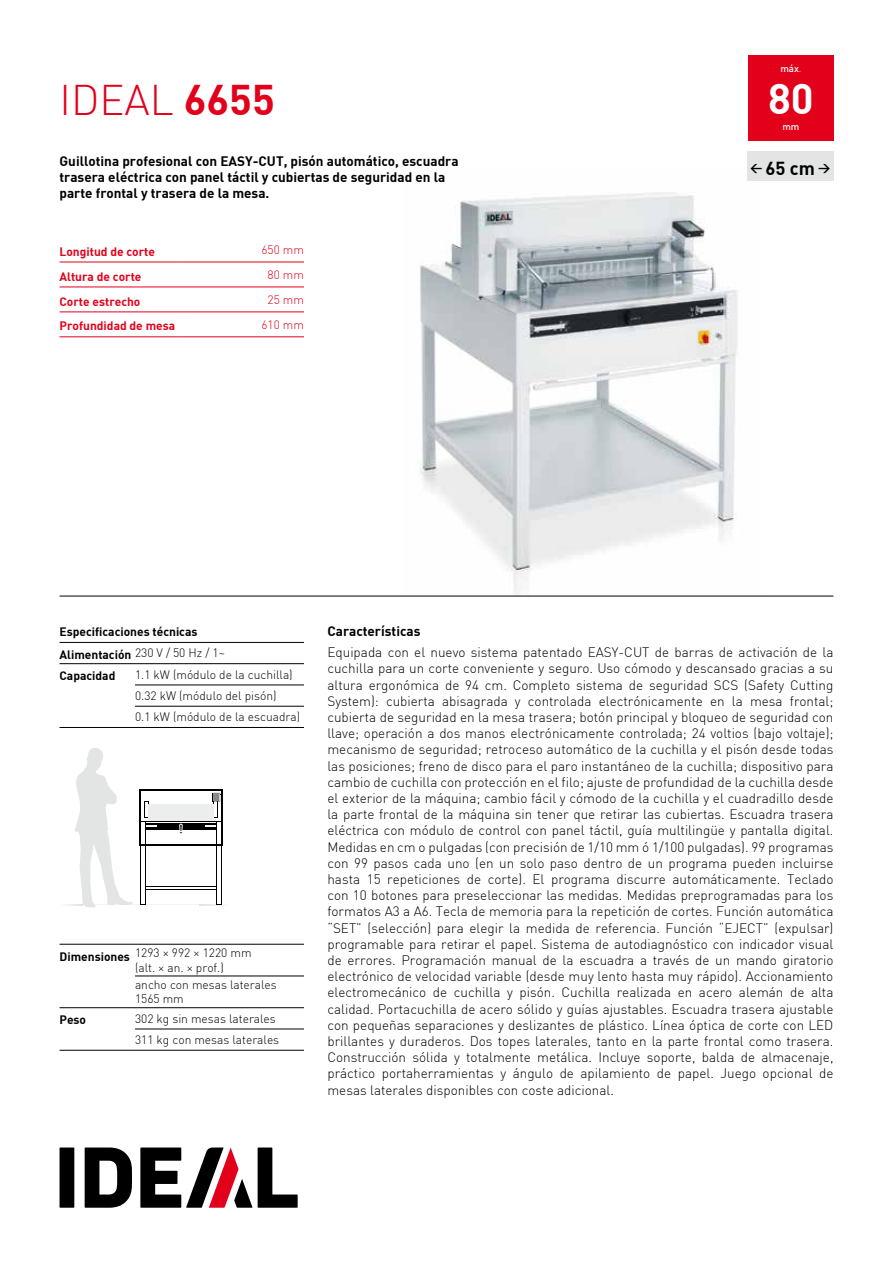
<style>
.page{position:relative;width:893px;height:1263px;background:#fff}
.page>*{position:absolute;margin:0;border:0;box-sizing:border-box;transform-origin:0 0}
.t1{font:300 42px "DIN";color:#e2001a}
.t2{font:42px "DIN Bold";color:#fff}
.t3{font:18.45px "DIN Bold";color:#000}
.t4{font:300 13.5px/16.2px "DIN";color:#000;text-align:justify}
.t5{font:13.5px/16.2px "DIN Bold";color:#000}
.t6{font:300 12px/21.3px "DIN";color:#000}
.t7{font:12px/22.6px "DIN Bold";color:#000}
.t8{font:12px "DIN Bold";color:#e2001a}
.t9{font:300 12px "DIN";color:#e2001a}
.t10{font:500 9.75px "DIN";color:#fff}
.s1{font-family:"DIN Bold";font-weight:400}
.s2{font-weight:300}
.s3{font-family:"DIN";font-weight:300}
</style>
<div class="page">
<div style="left:60px;top:1147px;width:14px;height:61px;background:#000"></div>
<svg style="left:258px;top:1147px;width:40px;height:61px"></svg>
<svg style="left:85px;top:1147px;width:47px;height:61px"></svg>
<svg style="left:140px;top:1147px;width:112px;height:61px"></svg>
<img style="left:403px;top:192px;width:358px;height:404px">
<div style="left:747px;top:151px;width:86px;height:30px;background:#e3e4e4"></div>
<div style="left:748px;top:55px;width:85px;height:85px;background:#e2001a"></div>
<hr style="left:60px;top:262px;width:122px;height:1px;background:#e2001a">
<hr style="left:182px;top:262px;width:122px;height:1px;background:#e2001a">
<hr style="left:60px;top:287px;width:122px;height:1px;background:#e2001a">
<hr style="left:182px;top:287px;width:122px;height:1px;background:#e2001a">
<hr style="left:60px;top:337px;width:122px;height:1px;background:#e2001a">
<hr style="left:182px;top:337px;width:122px;height:1px;background:#e2001a">
<hr style="left:60px;top:312px;width:122px;height:1px;background:#e2001a">
<hr style="left:182px;top:312px;width:122px;height:1px;background:#e2001a">
<hr style="left:60px;top:642px;width:75px;height:1px;background:#000">
<hr style="left:135px;top:642px;width:169px;height:1px;background:#000">
<hr style="left:135px;top:663px;width:169px;height:1px;background:#000">
<hr style="left:135px;top:685px;width:169px;height:1px;background:#000">
<hr style="left:60px;top:663px;width:75px;height:1px;background:#000">
<hr style="left:60px;top:727px;width:75px;height:1px;background:#000">
<hr style="left:135px;top:706px;width:169px;height:1px;background:#000">
<hr style="left:135px;top:727px;width:169px;height:1px;background:#000">
<hr style="left:135px;top:976px;width:169px;height:1px;background:#000">
<hr style="left:135px;top:1007px;width:169px;height:1px;background:#000">
<hr style="left:135px;top:1029px;width:169px;height:1px;background:#000">
<hr style="left:135px;top:1050px;width:169px;height:1px;background:#000">
<hr style="left:60px;top:1007px;width:75px;height:1px;background:#000">
<hr style="left:60px;top:1050px;width:75px;height:1px;background:#000">
<hr style="left:60px;top:944px;width:75px;height:1px;background:#000">
<hr style="left:135px;top:944px;width:169px;height:1px;background:#000">
<svg style="left:67px;top:748px;width:156px;height:160px"></svg>
<hr style="left:60px;top:596px;width:773px;height:1px;background:#000">
<h1 class="t1" style="left:60px;top:74px;width:217px">IDEAL <span class="s1">6655</span></h1>
<p class="t5" style="left:60px;top:152px;width:401px">Guillotina profesional con EASY-CUT, pisón automático, escuadra trasera eléctrica con panel táctil y cubiertas de seguridad en la parte frontal y trasera de la mesa.</p>
<p class="t8" style="left:60px;top:243px;width:97px">Longitud de corte</p>
<p class="t9" style="left:261px;top:242px;width:44px">650 mm</p>
<p class="t8" style="left:60px;top:268px;width:83px">Altura de corte</p>
<p class="t9" style="left:268px;top:267px;width:38px">80 mm</p>
<p class="t8" style="left:60px;top:293px;width:82px">Corte estrecho</p>
<p class="t9" style="left:268px;top:292px;width:38px">25 mm</p>
<p class="t8" style="left:60px;top:318px;width:117px">Profundidad de mesa</p>
<p class="t9" style="left:261px;top:317px;width:44px">610 mm</p>
<p class="t10" style="left:780px;top:63px;width:23px">máx<span class="s2">.</span></p>
<h1 class="t2" style="left:768px;top:72px;width:47px">80</h1>
<p class="t10" style="left:782px;top:121px;width:19px">mm</p>
<h2 class="t3" style="left:750px;top:156px;width:82px"><sup>&lt;</sup> 65 cm <sup>&gt;</sup></h2>
<p class="t7" style="left:60px;top:620px;width:167px">Especificaciones técnicas<br>Alimentación <span class="s3">230 V / 50 Hz / 1~</span></p>
<p class="t7" style="left:60px;top:664px;width:57px">Capacidad</p>
<p class="t6" style="left:135px;top:664px;width:167px">1.1 kW (módulo de la cuchilla)<br>0.32 kW (módulo del pisón)<br>0.1 kW (módulo de la escuadra)</p>
<p class="t6" style="left:135px;top:946px;width:118px;line-height:14.4px;text-indent:-75px"><span class="s1">Dimensiones</span> 1293 × 992 × 1220 mm (alt. × an. × prof.)</p>
<p class="t6" style="left:135px;top:977px;width:143px;line-height:14.4px">ancho con mesas laterales<br>1565 mm</p>
<p class="t7" style="left:60px;top:1008px;width:28px">Peso</p>
<p class="t6" style="left:135px;top:1008px;width:146px">302 kg sin mesas laterales<br>311 kg con mesas laterales</p>
<p class="t5" style="left:327px;top:622px;width:95px">Características</p>
<p class="t4" style="left:327px;top:644px;width:508px">Equipada con el nuevo sistema patentado EASY-CUT de barras de activación de la cuchilla para un corte conveniente y seguro. Uso cómodo y descansado gracias a su altura ergonómica de 94 cm. Completo sistema de seguridad SCS (Safety Cutting System): cubierta abisagrada y controlada electrónicamente en la mesa frontal; cubierta de seguridad en la mesa trasera; botón principal y bloqueo de seguridad con llave; operación a dos manos electrónicamente controlada; 24 voltios (bajo voltaje); mecanismo de seguridad; retroceso automático de la cuchilla y el pisón desde todas las posiciones; freno de disco para el paro instantáneo de la cuchilla; dispositivo para cambio de cuchilla con protección en el filo; ajuste de profundidad de la cuchilla desde el exterior de la máquina; cambio fácil y cómodo de la cuchilla y el cuadradillo desde la parte frontal de la máquina sin tener que retirar las cubiertas. Escuadra trasera eléctrica con módulo de control con panel táctil, guía multilingüe y pantalla digital.<br>Medidas en cm o pulgadas (con precisión de 1/10 mm ó 1/100 pulgadas). 99 programas con 99 pasos cada uno (en un solo paso dentro de un programa pueden incluirse hasta 15 repeticiones de corte). El programa discurre automáticamente. Teclado con 10 botones para preseleccionar las medidas. Medidas preprogramadas para los formatos A3 a A6. Tecla de memoria para la repetición de cortes. Función automática “SET” (selección) para elegir la medida de referencia. Función “EJECT” (expulsar) programable para retirar el papel. Sistema de autodiagnóstico con indicador visual de errores. Programación manual de la escuadra a través de un mando giratorio electrónico de velocidad variable (desde muy lento hasta muy rápido). Accionamiento electromecánico de cuchilla y pisón. Cuchilla realizada en acero alemán de alta calidad. Portacuchilla de acero sólido y guías ajustables. Escuadra trasera ajustable con pequeñas separaciones y deslizantes de plástico. Línea óptica de corte con LED brillantes y duraderos. Dos topes laterales, tanto en la parte frontal como trasera.<br>Construcción sólida y totalmente metálica. Incluye soporte, balda de almacenaje, práctico portaherramientas y ángulo de apilamiento de papel. Juego opcional de mesas laterales disponibles con coste adicional.</p>
</div>
